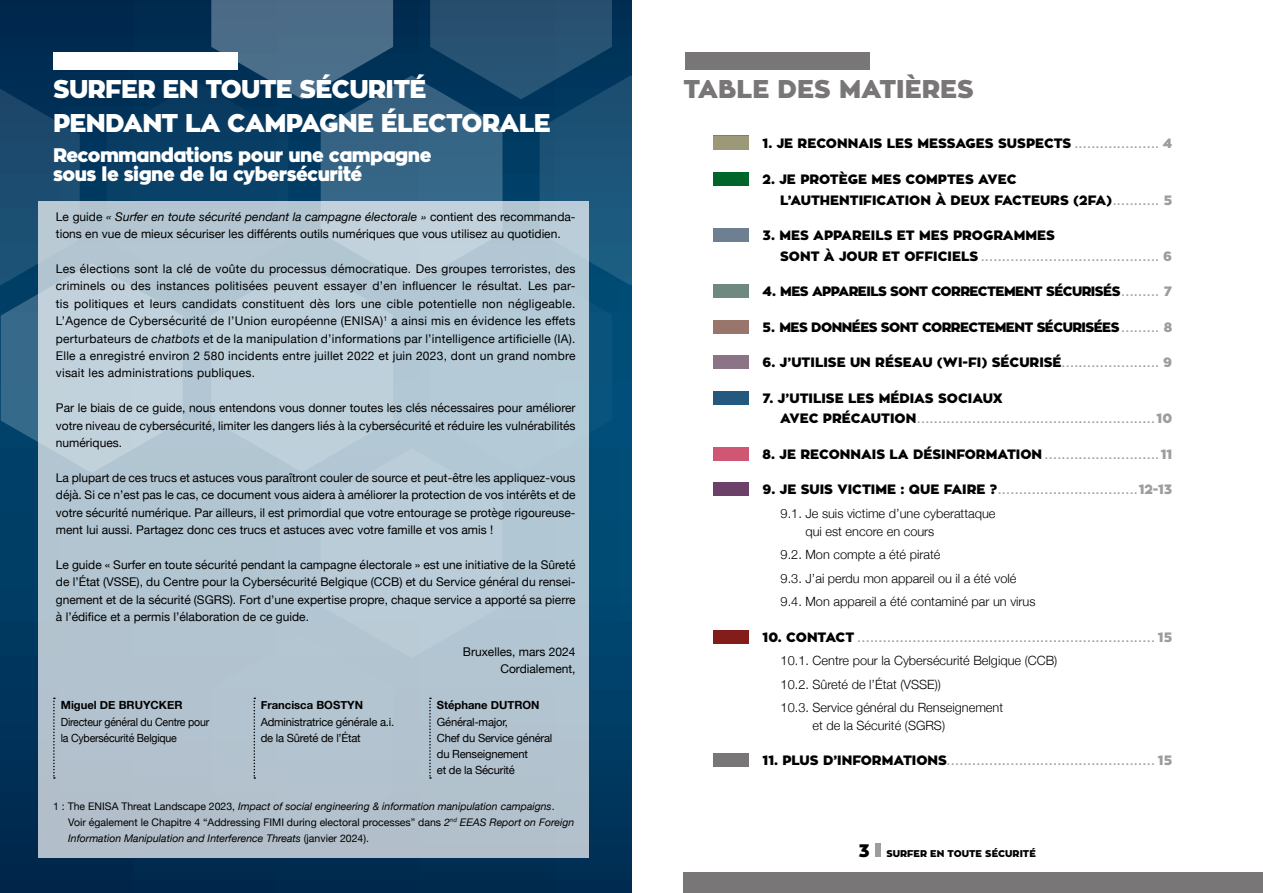
<style>
.page{position:relative;width:1263px;height:893px;background:#fff}
.page>*{position:absolute;margin:0;border:0;box-sizing:border-box;transform-origin:0 0}
.t1{font:900 25.5px/33.6px "Zona Pro";letter-spacing:-.03em;color:#fff}
.t2{font:900 25.5px "Zona Pro";color:#797677}
.t3{font:900 19.5px/18.6px "Zona Pro";letter-spacing:-.03em;color:#fff}
.t4{font:900 13.5px/20.5px "Zona Pro";color:#000}
.t5{font:900 13.5px "Zona Pro";letter-spacing:-.04em;color:#000}
.t6{font:300 12.75px/23.5px "Helvetica Neue";color:#000}
.t7{font:12px/17.4px "Helvetica Neue";color:#000;text-align:justify}
.t8{font:11.25px/16.2px "Helvetica Neue";letter-spacing:-.02em;color:#000}
.t9{font:11.25px/16.2px "Helvetica Neue";letter-spacing:-.02em;color:#000;scale:.94 1}
.t10{font:700 11.25px "Helvetica Neue";color:#000}
.t11{font:italic 10.5px/16.2px "Helvetica Neue";color:#000}
.t12{font:900 9.75px "Zona Pro";color:#000}
.t13{font:900 9px "Zona Pro";color:#9d9d9c}
.s1{font-style:italic}
.s2{font-style:normal}
.s3{font-size:9px;color:#9d9d9c}
.s4{color:#9d9d9c}
.s5{font-size:13.5px;color:#000}
.s6{font-size:13.5px}
.s7{font-size:18px}
</style>
<div class="page">
<div style="left:875px;top:843px;width:6px;height:14px;background:#9d9d9c"></div>
<svg style="left:0;top:0;width:631px;height:893px;background:#2a4c6b"></svg>
<svg style="left:0;top:0;width:631px;height:845px;background:#809db1"></svg>
<div style="left:685px;top:52px;width:185px;height:17px;background:#797677"></div>
<div style="left:713px;top:135px;width:36px;height:13px;background:#9c9978"></div>
<div style="left:713px;top:137px;width:36px;height:13px;background:#9c9978"></div>
<div style="left:713px;top:172px;width:36px;height:13px;background:#00652b"></div>
<div style="left:713px;top:228px;width:36px;height:14px;background:#6f7f92"></div>
<div style="left:713px;top:284px;width:36px;height:14px;background:#708980"></div>
<div style="left:713px;top:320px;width:36px;height:13px;background:#99766c"></div>
<div style="left:713px;top:356px;width:36px;height:13px;background:#8c7487"></div>
<div style="left:713px;top:391px;width:36px;height:13px;background:#25587f"></div>
<div style="left:713px;top:447px;width:36px;height:13px;background:#cf5774"></div>
<div style="left:713px;top:483px;width:36px;height:13px;background:#6b4169"></div>
<div style="left:713px;top:630px;width:36px;height:13px;background:#821d1b"></div>
<div style="left:713px;top:754px;width:36px;height:13px;background:#797677"></div>
<div style="left:683px;top:872px;width:580px;height:21px;background:#797677"></div>
<h1 class="t1" style="left:53px;top:73px;width:499px">SURFER EN TOUTE SÉCURITÉ<br>PENDANT LA CAMPAGNE ÉLECTORALE</h1>
<h2 class="t3" style="left:53px;top:147px;width:380px">Recommandations pour une campagne sous le signe de la cybersécurité</h2>
<p class="t7" style="left:56px;top:208px;width:521px">Le guide <span class="s1">« Surfer en toute sécurité pendant la campagne électorale »</span> contient des recommanda&shy;tions en vue de mieux sécuriser les différents outils numériques que vous utilisez au quotidien.</p>
<p class="t7" style="left:56px;top:261px;width:521px">Les élections sont la clé de voûte du processus démocratique. Des groupes terroristes, des criminels ou des instances politisées peuvent essayer d’en influencer le résultat. Les par&shy;tis politiques et leurs candidats constituent dès lors une cible potentielle non négligeable.<br>L’Agence de Cybersécurité de l’Union européenne (ENISA)<sup>1</sup> a ainsi mis en évidence les effets perturbateurs de <span class="s1">chatbots</span> et de la manipulation d’informations par l’intelligence artificielle (IA).<br>Elle a enregistré environ 2 580 incidents entre juillet 2022 et juin 2023, dont un grand nombre visait les administrations publiques.</p>
<p class="t7" style="left:56px;top:400px;width:521px">Par le biais de ce guide, nous entendons vous donner toutes les clés nécessaires pour améliorer votre niveau de cybersécurité, limiter les dangers liés à la cybersécurité et réduire les vulnérabilités numériques.</p>
<p class="t7" style="left:56px;top:469px;width:521px">La plupart de ces trucs et astuces vous paraîtront couler de source et peut-être les appliquez-vous déjà. Si ce n’est pas le cas, ce document vous aidera à améliorer la protection de vos intérêts et de votre sécurité numérique. Par ailleurs, il est primordial que votre entourage se protège rigoureuse&shy;ment lui aussi. Partagez donc ces trucs et astuces avec votre famille et vos amis !</p>
<p class="t7" style="left:56px;top:556px;width:521px">Le guide « Surfer en toute sécurité pendant la campagne électorale » est une initiative de la Sûreté de l’État (VSSE), du Centre pour la Cybersécurité Belgique (CCB) et du Service général du rensei&shy;gnement et de la sécurité (SGRS). Fort d’une expertise propre, chaque service a apporté sa pierre à l’édifice et a permis l’élaboration de ce guide.</p>
<p class="t7" style="left:463px;top:643px;width:114px;text-align:right">Bruxelles, mars 2024<br>Cordialement,</p>
<p class="t10" style="left:61px;top:696px;width:123px">Miguel DE BRUYCKER</p>
<p class="t9" style="left:61px;top:714px;width:159px">Directeur général du Centre pour la Cybersécurité Belgique</p>
<p class="t10" style="left:261px;top:696px;width:104px">Francisca BOSTYN</p>
<p class="t8" style="left:261px;top:714px;width:135px">Administratrice générale a.i. de la Sûreté de l’État</p>
<p class="t10" style="left:437px;top:696px;width:104px">Stéphane DUTRON</p>
<p class="t8" style="left:437px;top:714px;width:117px">Général-major,<br>Chef du Service général du Renseignement<br>et de la Sécurité</p>
<p class="t11" style="left:68px;top:798px;width:508px;text-indent:-15px"><span class="s2">1 : The ENISA Threat Landscape 2023,</span> Impact of social engineering &amp; information manipulation campaigns<span class="s2">.<br>Voir également le Chapitre 4 “Addressing FIMI during electoral processes” dans</span> 2<sup>nd</sup> EEAS Report on Foreign<br>Information Manipulation and Interference Threats <span class="s2">(janvier 2024).</span></p>
<h1 class="t2" style="left:683px;top:72px;width:292px">TABLE DES MATIÈRES</h1>
<p class="t4" style="left:763px;top:134px;width:411px">1. JE RECONNAIS LES MESSAGES SUSPECTS <span class="s3">. . . . . . . . . . . . . . . . . . . .</span> <span class="s4">4</span></p>
<p class="t4" style="left:780px;top:169px;width:394px;text-indent:-17px">2. JE PROTÈGE MES COMPTES AVEC<br>L’AUTHENTIFICATION À DEUX FACTEURS (2FA)<span class="s3">. . . . . . . . . . .</span> <span class="s4">5</span></p>
<p class="t4" style="left:763px;top:225px;width:294px">3. MES APPAREILS ET MES PROGRAMMES</p>
<p class="t13" style="left:780px;top:251px;width:394px"><span class="s5">SONT À JOUR ET OFFICIELS</span> .......................................... <span class="s6">6</span></p>
<p class="t5" style="left:763px;top:282px;width:411px">4. MES APPAREILS SONT CORRECTEMENT SÉCURISÉS <span class="s3">. . . . . . . . .</span> <span class="s4">7</span></p>
<p class="t5" style="left:763px;top:318px;width:411px">5. MES DONNÉES SONT CORRECTEMENT SÉCURISÉES <span class="s3">. . . . . . . . .</span> <span class="s4">8</span></p>
<p class="t4" style="left:763px;top:352px;width:411px">6. J’UTILISE UN RÉSEAU (WI-FI) SÉCURISÉ<span class="s3">. . . . . . . . . . . . . . . . . . . . . . .</span> <span class="s4">9</span></p>
<p class="t4" style="left:763px;top:388px;width:242px">7. J’UTILISE LES MÉDIAS SOCIAUX</p>
<p class="t13" style="left:780px;top:414px;width:394px"><span class="s5">AVEC PRÉCAUTION</span>........................................................<span class="s6">10</span></p>
<p class="t4" style="left:763px;top:444px;width:411px">8. JE RECONNAIS LA DÉSINFORMATION <span class="s3">...........................</span><span class="s4">11</span></p>
<p class="t13" style="left:763px;top:485px;width:411px"><span class="s5">9. JE SUIS VICTIME : QUE FAIRE ?</span>.................................<span class="s6">12-13</span></p>
<p class="t6" style="left:805px;top:504px;width:192px;line-height:17.5px;text-indent:-25px">9.1. Je suis victime d’une cyberattaque qui est encore en cours</p>
<p class="t6" style="left:781px;top:542px;width:256px">9.2. Mon compte a été piraté<br>9.3. J’ai perdu mon appareil ou il a été volé<br>9.4. Mon appareil a été contaminé par un virus</p>
<p class="t13" style="left:763px;top:632px;width:411px"><span class="s5">10. CONTACT</span> ...................................................................... <span class="s6">15</span></p>
<p class="t6" style="left:781px;top:648px;width:278px">10.1. Centre pour la Cybersécurité Belgique (CCB)<br>10.2. Sûreté de l’État (VSSE))<br>10.3. Service général du Renseignement</p>
<p class="t6" style="left:812px;top:713px;width:134px">et de la Sécurité (SGRS)</p>
<p class="t13" style="left:763px;top:756px;width:411px"><span class="s5">11. PLUS D’INFORMATIONS</span>................................................. <span class="s6">15</span></p>
<p class="t12" style="left:859px;top:847px;width:179px"><span class="s7">3</span> SURFER EN TOUTE SÉCURITÉ</p>
</div>
